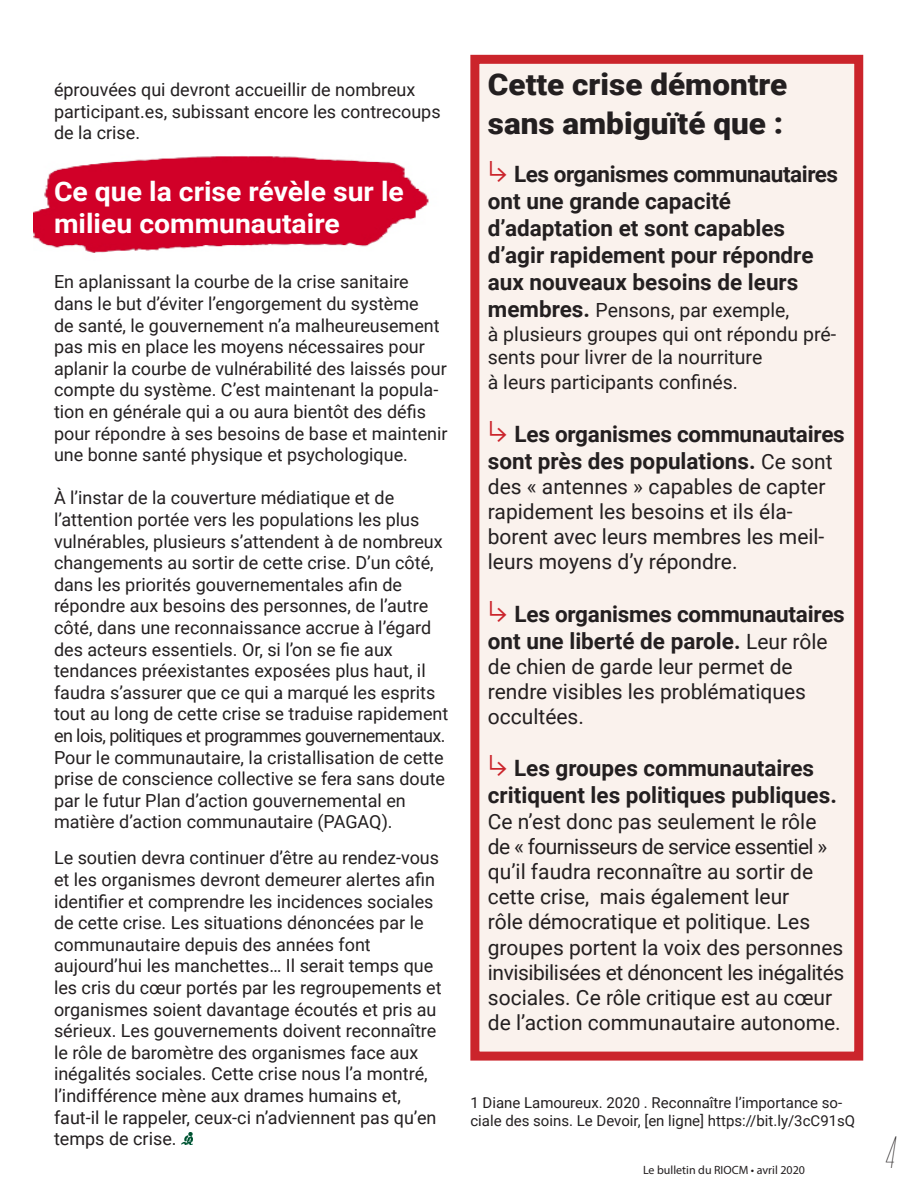
<style>
.page{position:relative;width:918px;height:1188px;background:#fff}
.page>*{position:absolute;margin:0;border:0;box-sizing:border-box;transform-origin:0 0}
.t1{font:italic 100 45px "Morganite";color:#231f20;scale:1.05 1}
.t2{font:900 30px/39px "Roboto";color:#231f20;scale:1.05 1}
.t3{font:700 27px/31.5px "Roboto";color:#fff;scale:1.05 1}
.t4{font:700 22.5px/27px "Roboto";color:#231f20}
.t5{font:21px/25.2px "Roboto";color:#231f20}
.t6{font:19.5px/23.4px "Roboto";color:#231f20}
.t7{font:18px/21.6px "Roboto";color:#231f20}
.t8{font:15px/18px "Roboto";color:#231f20}
.t9{font:12px "Myriad Pro";color:#231f20}
.s1{font-family:"Glyphter";font-weight:400;font-size:21px;color:#cb242b}
.s2{font-weight:700;font-size:22.5px}
.s3{font-weight:400;font-size:21px}
</style>
<div class="page">
<img style="left:34px;top:156px;width:395px;height:97px">
<div style="left:475px;top:59px;width:384px;height:997px;background:#faf2ed"></div>
<div style="left:470px;top:55px;width:393px;height:1006px;border:9px solid #cb242b"></div>
<svg style="left:181px;top:1133px;width:11px;height:12px"></svg>
<p class="t7" style="left:54px;top:78px;width:388px">éprouvées qui devront accueillir de nombreux participant.es, subissant encore les contrecoups de la crise.</p>
<p class="t3" style="left:54px;top:175px;width:335px">Ce que la crise révèle sur le milieu communautaire</p>
<p class="t7" style="left:54px;top:271px;width:395px">En aplanissant la courbe de la crise sanitaire dans le but d’éviter l’engorgement du système<br>de santé, le gouvernement n’a malheureusement pas mis en place les moyens nécessaires pour aplanir la courbe de vulnérabilité des laissés pour compte du système. C’est maintenant la popula&shy;tion en générale qui a ou aura bientôt des défis pour répondre à ses besoins de base et maintenir une bonne santé physique et psychologique.</p>
<p class="t7" style="left:54px;top:487px;width:396px">À l’instar de la couverture médiatique et de l’attention portée vers les populations les plus vulnérables, plusieurs s’attendent à de nombreux changements au sortir de cette crise. D’un côté, dans les priorités gouvernementales afin de répondre aux besoins des personnes, de l’autre côté, dans une reconnaissance accrue à l’égard des acteurs essentiels. Or, si l’on se fie aux tendances préexistantes exposées plus haut, il faudra s’assurer que ce qui a marqué les esprits tout au long de cette crise se traduise rapidement en lois, politiques et programmes gouvernementaux.<br>Pour le communautaire, la cristallisation de cette prise de conscience collective se fera sans doute par le futur Plan d’action gouvernemental en matière d’action communautaire (PAGAQ).</p>
<p class="t7" style="left:54px;top:846px;width:389px">Le soutien devra continuer d’être au rendez-vous et les organismes devront demeurer alertes afin identifier et comprendre les incidences sociales de cette crise. Les situations dénoncées par le communautaire depuis des années font aujourd’hui les manchettes… Il serait temps que les cris du cœur portés par les regroupements et organismes soient davantage écoutés et pris au sérieux. Les gouvernements doivent reconnaître le rôle de baromètre des organismes face aux inégalités sociales. Cette crise nous l’a montré, l’indifférence mène aux drames humains et, faut-il le rappeler, ceux-ci n’adviennent pas qu’en temps de crise.</p>
<p class="t2" style="left:488px;top:64px;width:287px">Cette crise démontre sans ambiguïté que :</p>
<p class="t4" style="left:488px;top:160px;width:352px"><span class="s1">A</span> Les organismes communautaires ont une grande capacité d’adaptation et sont capables d’agir rapidement pour répondre aux nouveaux besoins de leurs</p>
<p class="t6" style="left:488px;top:298px;width:350px"><span class="s2">membres.</span> Pensons, par exemple,<br>à plusieurs groupes qui ont répondu pré&shy;sents pour livrer de la nourriture</p>
<p class="t6" style="left:488px;top:370px;width:252px">à leurs participants confinés.</p>
<p class="t4" style="left:488px;top:419px;width:358px"><span class="s1">A</span> Les organismes communautaires sont près des populations. <span class="s3">Ce sont</span></p>
<p class="t5" style="left:488px;top:473px;width:339px">des « antennes » capables de capter rapidement les besoins et ils éla&shy;borent avec leurs membres les meil&shy;leurs moyens d’y répondre.</p>
<p class="t4" style="left:488px;top:599px;width:358px"><span class="s1">A</span> Les organismes communautaires ont une liberté de parole. <span class="s3">Leur rôle</span></p>
<p class="t5" style="left:488px;top:653px;width:320px">de chien de garde leur permet de rendre visibles les problématiques occultées.</p>
<p class="t4" style="left:488px;top:754px;width:351px"><span class="s1">A</span> Les groupes communautaires critiquent les politiques publiques.</p>
<p class="t5" style="left:488px;top:808px;width:330px">Ce n’est donc pas seulement le rôle</p>
<p class="t5" style="left:488px;top:833px;width:358px">de « fournisseurs de service essentiel » qu’il faudra reconnaître au sortir de cette crise, mais également leur<br>rôle démocratique et politique. Les groupes portent la voix des personnes invisibilisées et dénoncent les inégalités sociales. Ce rôle critique est au cœur de l’action communautaire autonome.</p>
<p class="t8" style="left:470px;top:1093px;width:386px">1 Diane Lamoureux. 2020 . Reconnaître l’importance so&shy;ciale des soins. Le Devoir, [en ligne] https://bit.ly/3cC91sQ</p>
<p class="t9" style="left:643px;top:1162px;width:163px">Le bulletin du RIOCM • avril 2020</p>
<p class="t1" style="left:886px;top:1130px;width:11px">4</p>
</div>
